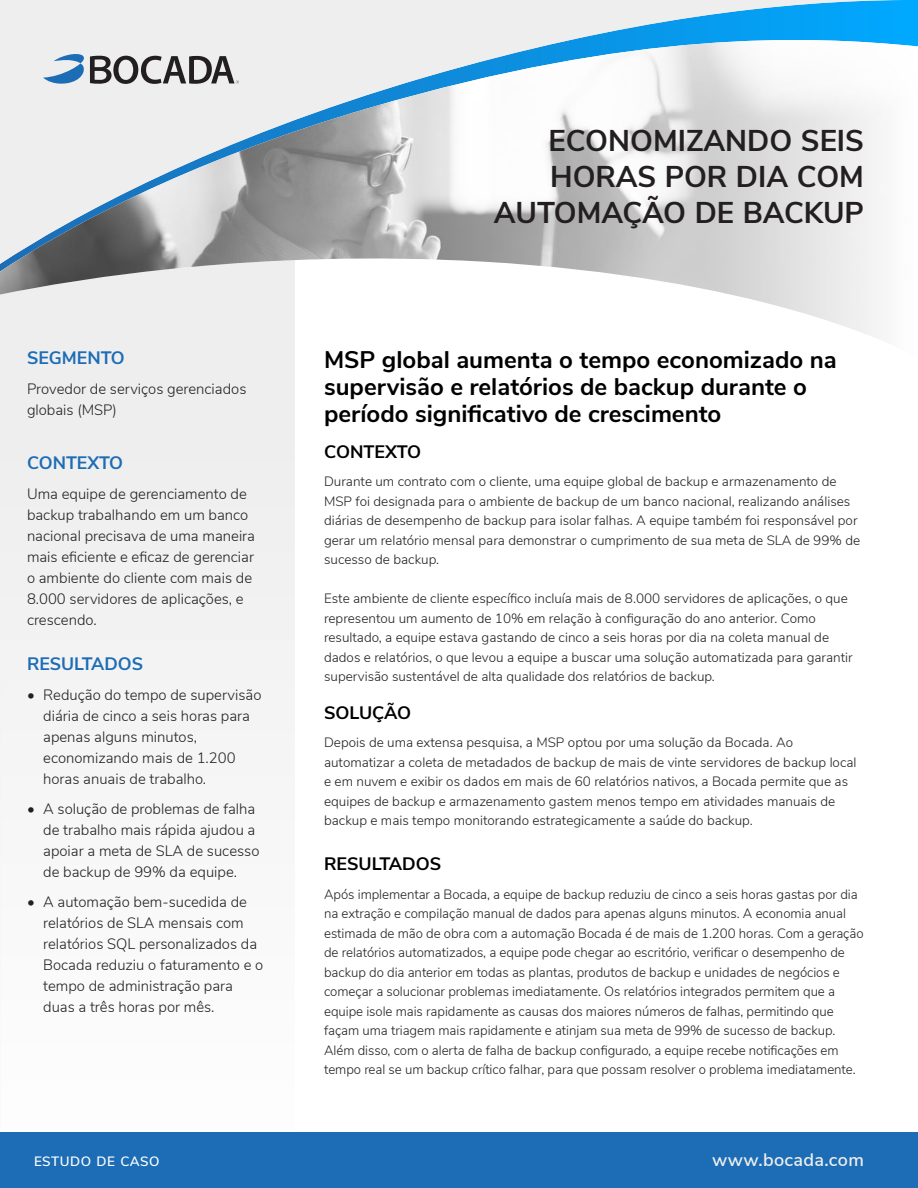
<style>
.page{position:relative;width:918px;height:1188px;background:#fff}
.page>*{position:absolute;margin:0;border:0;box-sizing:border-box;transform-origin:0 0}
.t1{font:700 30px/36px "Nunito Sans";color:#231f20;text-align:right}
.t2{font:700 24px/27px "Nunito Sans";color:#000}
.t3{font:700 18px "Nunito Sans";color:#1c6db6}
.t4{font:700 18px "Nunito Sans";color:#000}
.t5{font:600 18px "Nunito Sans";letter-spacing:.02em;color:#eee}
.t6{font:300 15px/21px "Nunito Sans";color:#231f20}
.t7{font:300 13.5px/19.5px "Nunito Sans";color:#231f20}
.t8{font:600 13.5px "Nunito Sans";letter-spacing:.04em;color:#fff}
</style>
<div class="page">
<div style="left:0;top:358px;width:295px;height:775px;background:#f5f5f5"></div>
<div style="left:0;top:1133px;width:918px;height:55px;background:#1c6db6"></div>
<svg style="left:0;top:0;width:918px;height:30px;fill:#eee"></svg>
<svg style="left:0;top:30px;width:918px;height:10px;fill:#eee"></svg>
<img style="left:0;top:40px;width:918px;height:318px">
<svg style="left:43px;top:51px;width:196px;height:34px"></svg>
<h3 class="t3" style="left:27px;top:344px;width:99px">SEGMENTO</h3>
<p class="t6" style="left:27px;top:377px;width:221px">Provedor de serviços gerenciados globais (MSP)</p>
<h3 class="t3" style="left:27px;top:449px;width:98px">CONTEXTO</h3>
<p class="t6" style="left:27px;top:482px;width:230px">Uma equipe de gerenciamento de backup trabalhando em um banco nacional precisava de uma maneira mais eficiente e eficaz de gerenciar o ambiente do cliente com mais de<br>8.000 servidores de aplicações, e crescendo.</p>
<h3 class="t3" style="left:27px;top:651px;width:118px">RESULTADOS</h3>
<p class="t6" style="left:43px;top:684px;width:220px;text-indent:-16px">• Redução do tempo de supervisão diária de cinco a seis horas para apenas alguns minutos, economizando mais de 1.200 horas anuais de trabalho.</p>
<p class="t6" style="left:43px;top:798px;width:218px;text-indent:-16px">• A solução de problemas de falha de trabalho mais rápida ajudou a apoiar a meta de SLA de sucesso de backup de 99% da equipe.</p>
<p class="t6" style="left:43px;top:891px;width:222px;text-indent:-16px">• A automação bem-sucedida de relatórios de SLA mensais com relatórios SQL personalizados da<br>Bocada reduziu o faturamento e o tempo de administração para duas a três horas por mês.</p>
<h1 class="t1" style="left:494px;top:121px;width:372px">ECONOMIZANDO SEIS<br>HORAS POR DIA COM<br>AUTOMAÇÃO DE BACKUP</h1>
<h2 class="t2" style="left:324px;top:345px;width:514px">MSP global aumenta o tempo economizado na supervisão e relatórios de backup durante o período significativo de crescimento</h2>
<h3 class="t4" style="left:324px;top:438px;width:99px">CONTEXTO</h3>
<p class="t7" style="left:324px;top:471px;width:538px">Durante um contrato com o cliente, uma equipe global de backup e armazenamento de MSP foi designada para o ambiente de backup de um banco nacional, realizando análises diárias de desempenho de backup para isolar falhas. A equipe também foi responsável por gerar um relatório mensal para demonstrar o cumprimento de sua meta de SLA de 99% de sucesso de backup.</p>
<p class="t7" style="left:324px;top:588px;width:530px">Este ambiente de cliente específico incluía mais de 8.000 servidores de aplicações, o que representou um aumento de 10% em relação à configuração do ano anterior. Como resultado, a equipe estava gastando de cinco a seis horas por dia na coleta manual de dados e relatórios, o que levou a equipe a buscar uma solução automatizada para garantir supervisão sustentável de alta qualidade dos relatórios de backup.</p>
<h3 class="t4" style="left:324px;top:699px;width:89px">SOLUÇÃO</h3>
<p class="t7" style="left:324px;top:732px;width:534px">Depois de uma extensa pesquisa, a MSP optou por uma solução da Bocada. Ao automatizar a coleta de metadados de backup de mais de vinte servidores de backup local e em nuvem e exibir os dados em mais de 60 relatórios nativos, a Bocada permite que as equipes de backup e armazenamento gastem menos tempo em atividades manuais de backup e mais tempo monitorando estrategicamente a saúde do backup.</p>
<h3 class="t4" style="left:324px;top:851px;width:119px">RESULTADOS</h3>
<p class="t7" style="left:324px;top:884px;width:541px">Após implementar a Bocada, a equipe de backup reduziu de cinco a seis horas gastas por dia na extração e compilação manual de dados para apenas alguns minutos. A economia anual estimada de mão de obra com a automação Bocada é de mais de 1.200 horas. Com a geração de relatórios automatizados, a equipe pode chegar ao escritório, verificar o desempenho de backup do dia anterior em todas as plantas, produtos de backup e unidades de negócios e começar a solucionar problemas imediatamente. Os relatórios integrados permitem que a equipe isole mais rapidamente as causas dos maiores números de falhas, permitindo que façam uma triagem mais rapidamente e atinjam sua meta de 99% de sucesso de backup.<br>Além disso, com o alerta de falha de backup configurado, a equipe recebe notificações em tempo real se um backup crítico falhar, para que possam resolver o problema imediatamente.</p>
<p class="t8" style="left:34px;top:1151px;width:127px">ESTUDO DE CASO</p>
<h3 class="t5" style="left:712px;top:1147px;width:153px">www.bocada.com</h3>
</div>
